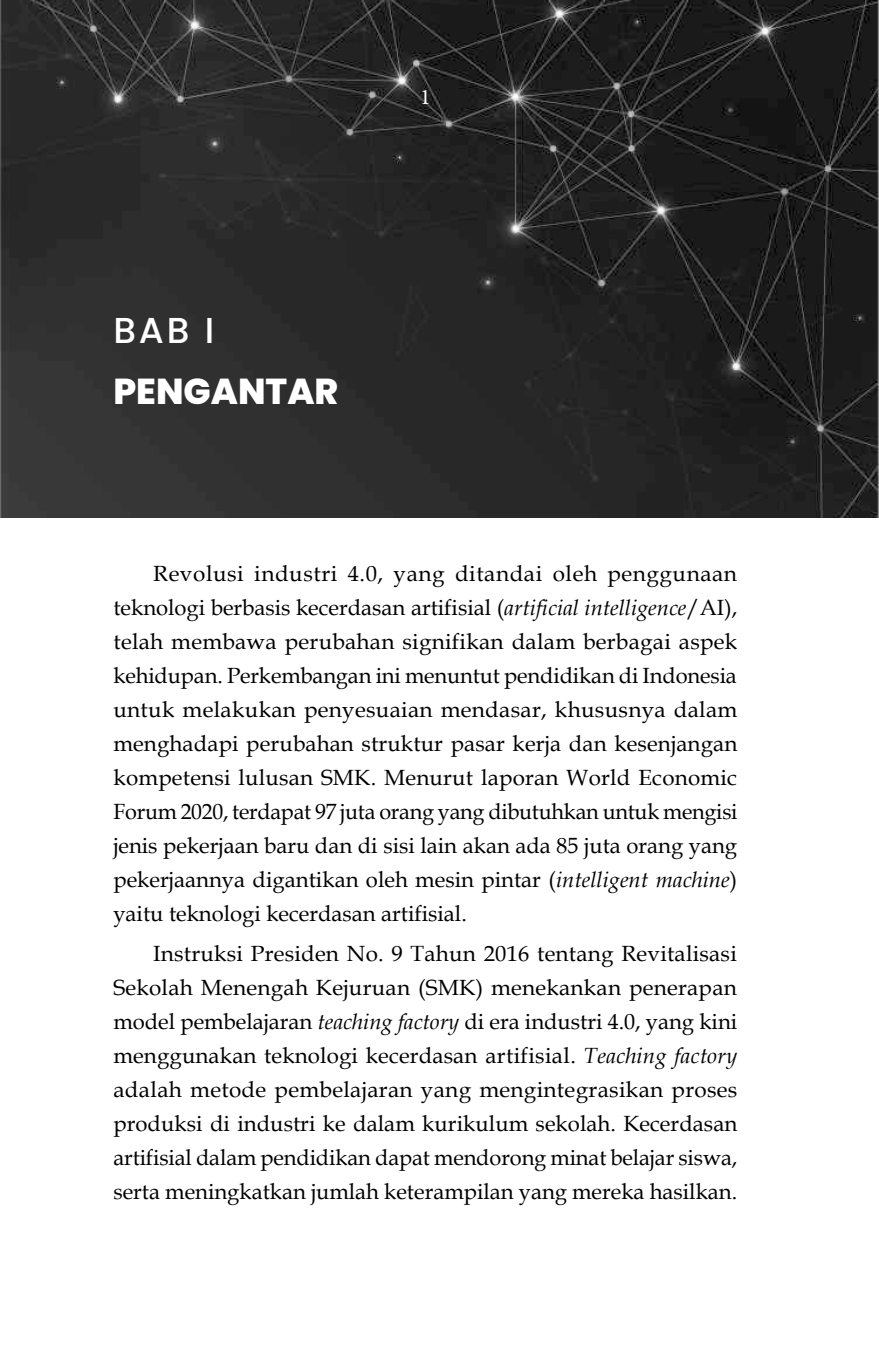
<style>
.page{position:relative;width:879px;height:1361px;background:#fff}
.page>*{position:absolute;margin:0;border:0;box-sizing:border-box;transform-origin:0 0}
.t1{font:800 36px "Poppins";color:#fff}
.t2{font:500 36px "Poppins";color:#fff}
.t3{font:22px/34px "Book Antiqua";color:#000;text-align:justify}
.t4{font:22px "Minion Pro";color:#fff}
.s1{font-style:italic}
</style>
<div class="page">
<img style="left:0;top:0;width:879px;height:517px">
<p class="t4" style="left:420px;top:82px;width:12px">1</p>
<h1 class="t2" style="left:113px;top:309px;width:102px">BAB I</h1>
<h1 class="t1" style="left:113px;top:371px;width:226px">PENGANTAR</h1>
<p class="t3" style="left:113px;top:556px;width:625px;text-indent:40px">Revolusi industri 4.0, yang ditandai oleh penggunaan teknologi berbasis kecerdasan artifisial (<span class="s1">artificial intelligence</span>/AI), telah membawa perubahan signifikan dalam berbagai aspek kehidupan. Perkembangan ini menuntut pendidikan di Indonesia untuk melakukan penyesuaian mendasar, khususnya dalam menghadapi perubahan struktur pasar kerja dan kesenjangan kompetensi lulusan SMK. Menurut laporan World Economic Forum 2020, terdapat 97 juta orang yang dibutuhkan untuk mengisi jenis pekerjaan baru dan di sisi lain akan ada 85 juta orang yang pekerjaannya digantikan oleh mesin pintar (<span class="s1">intelligent machine</span>) yaitu teknologi kecerdasan artifisial.</p>
<p class="t3" style="left:113px;top:935px;width:625px;text-indent:40px">Instruksi Presiden No. 9 Tahun 2016 tentang Revitalisasi Sekolah Menengah Kejuruan (SMK) menekankan penerapan model pembelajaran <span class="s1">teaching factory</span> di era industri 4.0, yang kini menggunakan teknologi kecerdasan artifisial. <span class="s1">Teaching factory </span>adalah metode pembelajaran yang mengintegrasikan proses produksi di industri ke dalam kurikulum sekolah. Kecerdasan artifisial dalam pendidikan dapat mendorong minat belajar siswa, serta meningkatkan jumlah keterampilan yang mereka hasilkan.</p>
</div>
